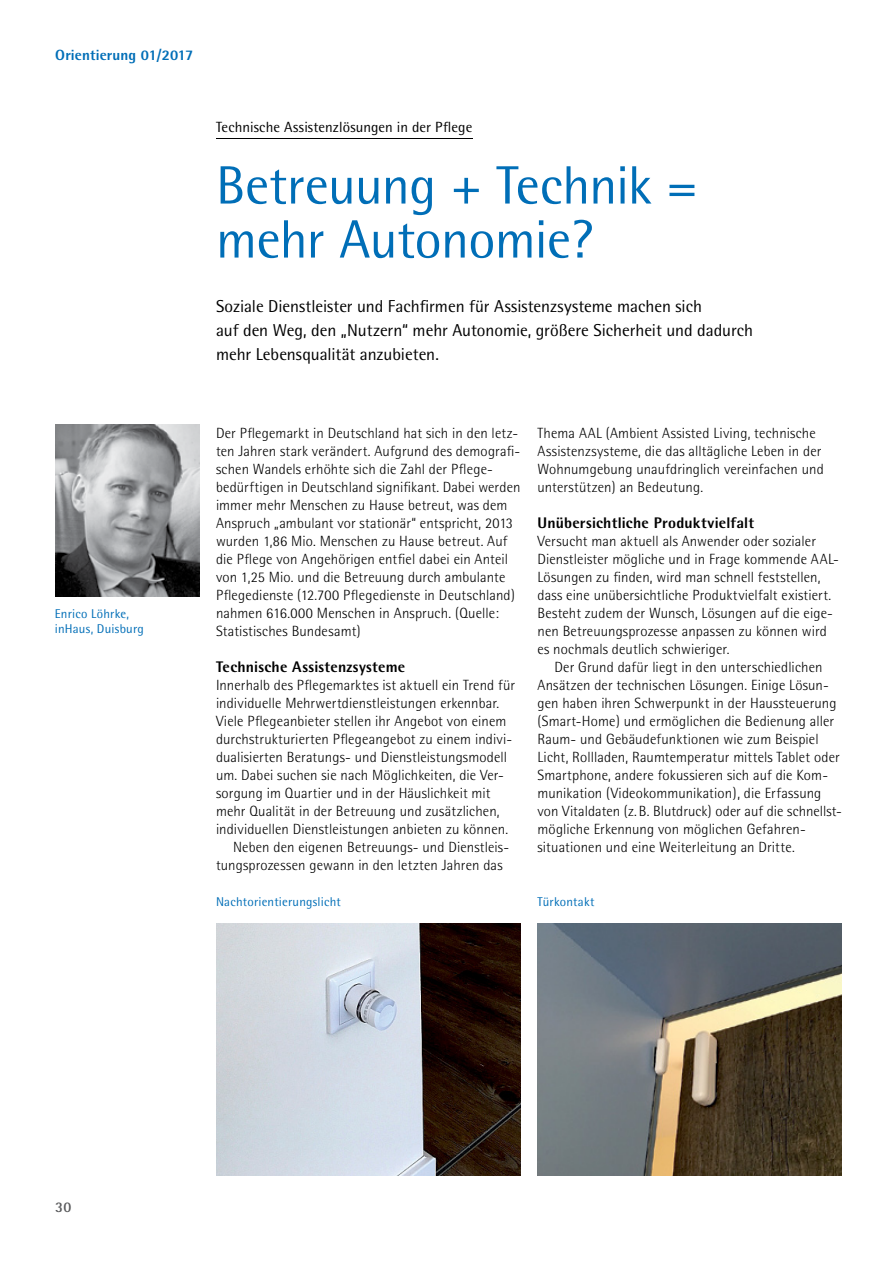
<style>
.page{position:relative;width:893px;height:1263px;background:#fff}
.page>*{position:absolute;margin:0;border:0;box-sizing:border-box;transform-origin:0 0}
.t1{font:54px/54px "Rotis Semi Sans";letter-spacing:-.015em;color:#006eb7}
.t2{font:17.25px/24px "Rotis Semi Sans";color:#000}
.t3{font:800 15.3px "Rotis Semi Sans";letter-spacing:.015em;color:#000}
.t4{font:300 14.85px/18px "Rotis Semi Sans";letter-spacing:.01em;color:#000}
.t5{font:14.85px "Rotis Semi Sans";letter-spacing:.005em;color:#000}
.t6{font:800 14.85px "Rotis Semi Sans";letter-spacing:.005em;color:#006eb7}
.t7{font:700 14.85px "Rotis Semi Sans";color:#58595b}
.t8{font:12.75px/15.3px "Rotis Semi Sans";letter-spacing:.015em;color:#006eb7}
</style>
<div class="page">
<img style="left:55px;top:424px;width:144px;height:173px">
<img style="left:216px;top:924px;width:304px;height:252px">
<img style="left:537px;top:924px;width:305px;height:252px">
<hr style="left:216px;top:138px;width:256px;height:1px;background:#000">
<p class="t6" style="left:55px;top:45px;width:140px">Orientierung 01/2017</p>
<p class="t5" style="left:216px;top:118px;width:258px">Technische Assistenzlösungen in der Pflege</p>
<h1 class="t1" style="left:216px;top:158px;width:483px">Betreuung + Technik = mehr Autonomie?</h1>
<p class="t2" style="left:216px;top:294px;width:539px">Soziale Dienstleister und Fachfirmen für Assistenzsysteme machen sich<br>auf den Weg, den „Nutzern“ mehr Autonomie, größere Sicherheit und dadurch mehr Lebensqualität anzubieten.</p>
<p class="t8" style="left:55px;top:605px;width:91px">Enrico Löhrke, inHaus, Duisburg</p>
<p class="t4" style="left:216px;top:424px;width:306px">Der Pflegemarkt in Deutschland hat sich in den letz&shy;ten Jahren stark verändert. Aufgrund des demografi&shy;schen Wandels erhöhte sich die Zahl der Pflege&shy;bedürftigen in Deutschland signifikant. Dabei werden immer mehr Menschen zu Hause betreut, was dem Anspruch „ambulant vor stationär“ entspricht, 2013 wurden 1,86 Mio. Menschen zu Hause betreut. Auf die Pflege von Angehörigen entfiel dabei ein Anteil von 1,25 Mio. und die Betreuung durch ambulante Pflegedienste (12.700 Pflegedienste in Deutschland) nahmen 616.000 Menschen in Anspruch. (Quelle:<br>Statistisches Bundesamt)</p>
<p class="t3" style="left:216px;top:657px;width:191px">Technische Assistenzsysteme</p>
<p class="t4" style="left:216px;top:676px;width:301px">Innerhalb des Pflegemarktes ist aktuell ein Trend für</p>
<p class="t4" style="left:216px;top:694px;width:285px">individuelle Mehrwertdienstleistungen erkennbar.</p>
<p class="t4" style="left:216px;top:711px;width:292px">Viele Pflegeanbieter stellen ihr Angebot von einem</p>
<p class="t4" style="left:216px;top:729px;width:298px">durchstrukturierten Pflegeangebot zu einem indivi-</p>
<p class="t4" style="left:216px;top:747px;width:293px">dualisierten Beratungs- und Dienstleistungsmodell</p>
<p class="t4" style="left:216px;top:765px;width:289px">um. Dabei suchen sie nach Möglichkeiten, die Ver-</p>
<p class="t4" style="left:216px;top:783px;width:276px">sorgung im Quartier und in der Häuslichkeit mit</p>
<p class="t4" style="left:216px;top:801px;width:285px">mehr Qualität in der Betreuung und zusätzlichen,</p>
<p class="t4" style="left:216px;top:819px;width:294px">individuellen Dienstleistungen anbieten zu können.</p>
<p class="t4" style="left:233px;top:837px;width:278px">Neben den eigenen Betreuungs- und Dienstleis-</p>
<p class="t4" style="left:216px;top:855px;width:288px">tungsprozessen gewann in den letzten Jahren das</p>
<p class="t4" style="left:537px;top:423px;width:288px">Thema AAL (Ambient Assisted Living, technische Assistenzsysteme, die das alltägliche Leben in der Wohnumgebung unaufdringlich vereinfachen und unterstützen) an Bedeutung.</p>
<p class="t3" style="left:537px;top:513px;width:218px">Unübersichtliche Produktvielfalt</p>
<p class="t4" style="left:537px;top:532px;width:303px">Versucht man aktuell als Anwender oder sozialer Dienstleister mögliche und in Frage kommende AAL-Lösungen zu finden, wird man schnell feststellen, dass eine unübersichtliche Produktvielfalt existiert.<br>Besteht zudem der Wunsch, Lösungen auf die eige&shy;nen Betreuungsprozesse anpassen zu können wird es nochmals deutlich schwieriger.</p>
<p class="t4" style="left:537px;top:657px;width:306px;text-indent:17px">Der Grund dafür liegt in den unterschiedlichen Ansätzen der technischen Lösungen. Einige Lösun&shy;gen haben ihren Schwerpunkt in der Haussteuerung (Smart-Home) und ermöglichen die Bedienung aller Raum- und Gebäudefunktionen wie zum Beispiel Licht, Rollladen, Raumtemperatur mittels Tablet oder Smartphone, andere fokussieren sich auf die Kom&shy;munikation (Videokommunikation), die Erfassung von Vitaldaten (z. B. Blutdruck) oder auf die schnellst&shy;mögliche Erkennung von möglichen Ge fahren&shy;situationen und eine Weiterleitung an Dritte.</p>
<p class="t8" style="left:216px;top:893px;width:126px">Nachtorientierungslicht</p>
<p class="t8" style="left:537px;top:893px;width:59px">Türkontakt</p>
<p class="t7" style="left:55px;top:1197px;width:17px">30</p>
</div>
